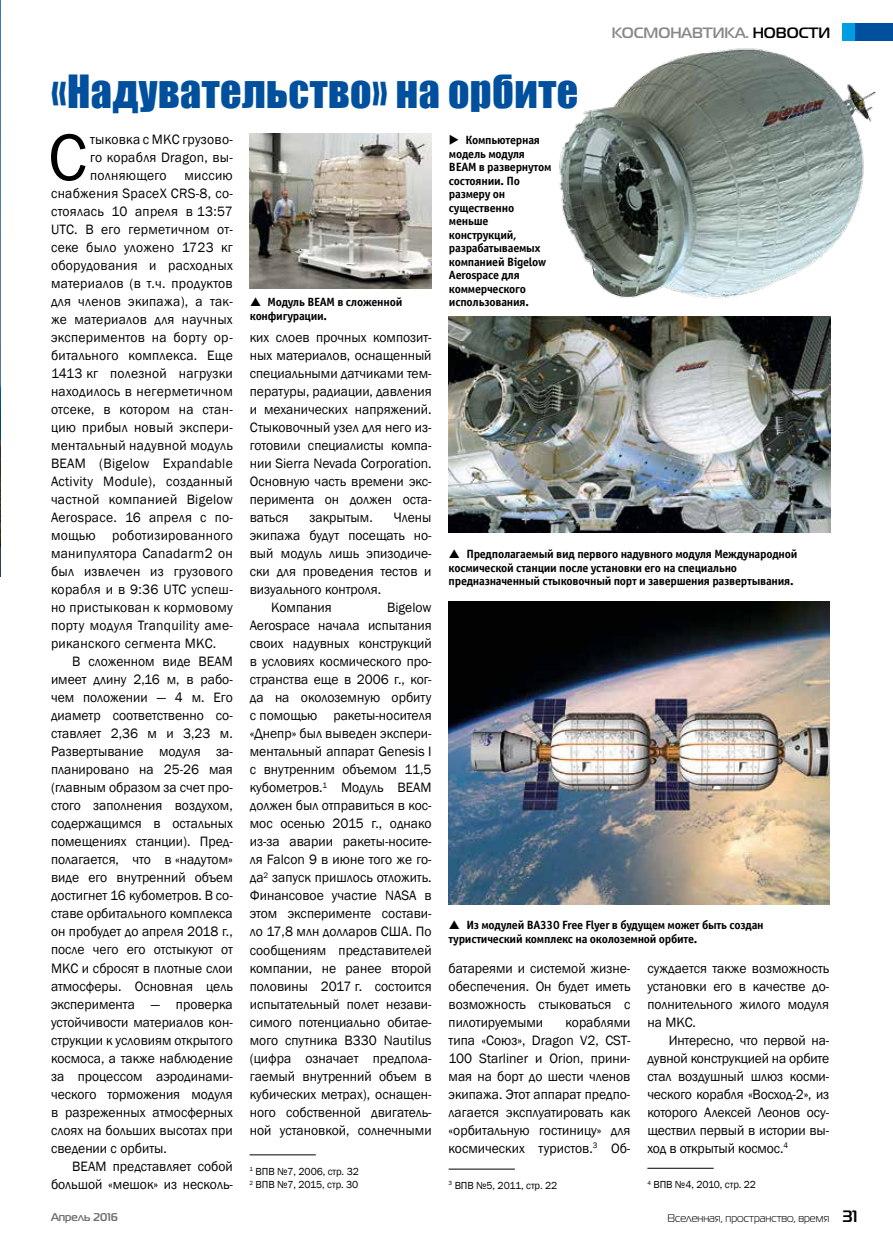
<style>
.page{position:relative;width:893px;height:1255px;background:#fff}
.page>*{position:absolute;margin:0;border:0;box-sizing:border-box;transform-origin:0 0}
.t1{font:67.95px "Franklin Gothic";color:#000}
.t2{font:42px "Impact";letter-spacing:.01em;color:#00509e}
.t3{font:700 15px "Magistral C";color:#868889}
.t4{font:13.95px/18px "Franklin Gothic";color:#000;text-align:justify}
.t5{font:13.95px "Franklin Gothic";letter-spacing:.02em;color:#000}
.t6{font:700 12px/13.5px "Officina Sans C";letter-spacing:-.02em;color:#000}
.t7{font:11.25px "Magistral C";color:#000}
.t8{font:700 11.25px "Magistral C";color:#6e6f70}
.t9{font:10.5px/13.5px "Franklin Gothic";letter-spacing:-.01em;color:#000}
.s1{color:#000}
.s2{font-weight:700;font-size:16.5px}
</style>
<div class="page">
<div style="left:855px;top:23px;width:38px;height:17px;background:#00509e"></div>
<div style="left:842px;top:23px;width:13px;height:17px;background:#009ee0"></div>
<img style="left:0;top:0;width:1px;height:576px">
<img style="left:250px;top:133px;width:182px;height:155px">
<img style="left:559px;top:40px;width:321px;height:258px">
<img style="left:449px;top:317px;width:382px;height:215px">
<img style="left:449px;top:602px;width:380px;height:302px">
<hr style="left:250px;top:1154px;width:66px;height:1px;background:#000">
<hr style="left:449px;top:1168px;width:66px;height:1px;background:#000">
<hr style="left:647px;top:1167px;width:67px;height:1px;background:#000">
<p class="t2" style="left:51px;top:59px;width:529px">«Надувательство» на орбите</p>
<p class="t3" style="left:612px;top:24px;width:220px">космонавтика. <span class="s1">новости</span></p>
<p class="t1" style="left:48px;top:115px;width:40px">С</p>
<p class="t4" style="left:90px;top:131px;width:144px">тыковка с МКС грузово&shy;го корабля Dragon, вы&shy;полняющего</p>
<p class="t4" style="left:185px;top:167px;width:50px">миссию</p>
<p class="t5" style="left:51px;top:185px;width:183px">снабжения SpaceX CRS-8, со-</p>
<p class="t5" style="left:51px;top:203px;width:183px">стоялась 10 апреля в 13:57</p>
<p class="t5" style="left:51px;top:221px;width:183px">UTC. В его герметичном от-</p>
<p class="t5" style="left:51px;top:239px;width:183px">секе было уложено 1723 кг</p>
<p class="t5" style="left:51px;top:257px;width:183px">оборудования и расходных</p>
<p class="t5" style="left:51px;top:275px;width:183px">материалов (в т.ч. продуктов</p>
<p class="t5" style="left:51px;top:293px;width:183px">для членов экипажа), а так-</p>
<p class="t5" style="left:51px;top:311px;width:183px">же материалов для научных</p>
<p class="t5" style="left:51px;top:329px;width:183px">экспериментов на борту ор-</p>
<p class="t5" style="left:51px;top:347px;width:183px">битального комплекса. Еще</p>
<p class="t5" style="left:51px;top:365px;width:183px">1413 кг полезной нагрузки</p>
<p class="t5" style="left:51px;top:383px;width:183px">находилось в негерметичном</p>
<p class="t5" style="left:51px;top:401px;width:183px">отсеке, в котором на стан-</p>
<p class="t5" style="left:51px;top:419px;width:183px">цию прибыл новый экспери-</p>
<p class="t5" style="left:51px;top:437px;width:183px">ментальный надувной модуль</p>
<p class="t5" style="left:51px;top:455px;width:183px">BEAM (Bigelow Expandable</p>
<p class="t5" style="left:51px;top:473px;width:183px">Activity Module), созданный</p>
<p class="t5" style="left:51px;top:491px;width:183px">частной компанией Bigelow</p>
<p class="t5" style="left:51px;top:509px;width:183px">Aerospace. 16 апреля с по-</p>
<p class="t5" style="left:51px;top:527px;width:183px">мощью роботизированного</p>
<p class="t5" style="left:51px;top:545px;width:183px">манипулятора Canadarm2 он</p>
<p class="t5" style="left:51px;top:563px;width:183px">был извлечен из грузового</p>
<p class="t5" style="left:51px;top:581px;width:183px">корабля и в 9:36 UTC успеш-</p>
<p class="t5" style="left:51px;top:599px;width:183px">но пристыкован к кормовому</p>
<p class="t5" style="left:51px;top:617px;width:183px">порту модуля Tranquility аме-</p>
<p class="t5" style="left:51px;top:635px;width:167px">риканского сегмента МКС.</p>
<p class="t4" style="left:72px;top:653px;width:162px">В сложенном виде BEAM</p>
<p class="t4" style="left:51px;top:671px;width:183px">имеет длину 2,16 м, в рабо-</p>
<p class="t4" style="left:51px;top:689px;width:183px">чем положении — 4 м. Его</p>
<p class="t4" style="left:51px;top:707px;width:183px">диаметр соответственно со-</p>
<p class="t4" style="left:51px;top:725px;width:183px">ставляет 2,36 м и 3,23 м.</p>
<p class="t4" style="left:51px;top:743px;width:183px">Развертывание модуля за-</p>
<p class="t4" style="left:51px;top:761px;width:183px">планировано на 25-26 мая</p>
<p class="t4" style="left:51px;top:779px;width:183px">(главным образом за счет про-</p>
<p class="t4" style="left:51px;top:797px;width:183px">стого заполнения воздухом,</p>
<p class="t4" style="left:51px;top:815px;width:183px">содержащимся в остальных</p>
<p class="t4" style="left:51px;top:833px;width:183px">помещениях станции). Пред-</p>
<p class="t4" style="left:51px;top:851px;width:183px">полагается, что в «надутом»</p>
<p class="t4" style="left:51px;top:869px;width:183px">виде его внутренний объем</p>
<p class="t4" style="left:51px;top:887px;width:183px">достигнет 16 кубометров. В со-</p>
<p class="t4" style="left:51px;top:905px;width:183px">ставе орбитального комплекса</p>
<p class="t4" style="left:51px;top:923px;width:183px">он пробудет до апреля 2018 г.,</p>
<p class="t4" style="left:51px;top:941px;width:183px">после чего его отстыкуют от</p>
<p class="t4" style="left:51px;top:959px;width:183px">МКС и сбросят в плотные слои</p>
<p class="t4" style="left:51px;top:977px;width:183px">атмосферы. Основная цель</p>
<p class="t4" style="left:51px;top:995px;width:183px">эксперимента — проверка</p>
<p class="t4" style="left:51px;top:1013px;width:183px">устойчивости материалов кон-</p>
<p class="t4" style="left:51px;top:1031px;width:183px">струкции к условиям открытого</p>
<p class="t4" style="left:51px;top:1049px;width:183px">космоса, а также наблюдение</p>
<p class="t4" style="left:51px;top:1067px;width:183px">за процессом аэродинами-</p>
<p class="t4" style="left:51px;top:1085px;width:183px">ческого торможения модуля</p>
<p class="t4" style="left:51px;top:1103px;width:183px">в разреженных атмосферных</p>
<p class="t4" style="left:51px;top:1121px;width:183px">слоях на больших высотах при</p>
<p class="t4" style="left:51px;top:1139px;width:117px">сведении с орбиты.</p>
<p class="t4" style="left:72px;top:1157px;width:162px">BEAM представляет собой</p>
<p class="t4" style="left:51px;top:1175px;width:183px">большой «мешок» из несколь-</p>
<p class="t6" style="left:250px;top:296px;width:154px;text-indent:18px">Модуль BEAM в сложенной конфигурации.</p>
<p class="t4" style="left:250px;top:329px;width:183px">ких слоев прочных композит&shy;ных материалов, оснащенный специальными датчиками тем&shy;пературы, радиации, давления и механических напряжений.<br>Стыковочный узел для него из&shy;готовили специалисты компа&shy;нии Sierra Nevada Corporation.<br>Основную часть времени экс&shy;перимента он должен оста&shy;ваться</p>
<p class="t4" style="left:310px;top:509px;width:65px">закрытым.</p>
<p class="t4" style="left:394px;top:509px;width:39px">Члены</p>
<p class="t4" style="left:250px;top:527px;width:183px">экипажа будут посещать но-</p>
<p class="t4" style="left:250px;top:545px;width:183px">вый модуль лишь эпизодиче-</p>
<p class="t4" style="left:250px;top:563px;width:183px">ски для проведения тестов и</p>
<p class="t4" style="left:250px;top:581px;width:133px">визуального контроля.</p>
<p class="t4" style="left:271px;top:599px;width:62px">Компания</p>
<p class="t4" style="left:250px;top:599px;width:183px;text-indent:137px">Bigelow Aerospace начала испытания своих надувных конструкций в условиях космического про&shy;странства еще в 2006 г., ког&shy;да на околоземную орбиту с помощью ракеты-носителя «Днепр» был выведен экспери&shy;ментальный аппарат Genesis I с внутренним объемом 11,5 кубометров.<sup>1</sup> Модуль BEAM должен был отправиться в кос&shy;мос осенью 2015 г., однако из-за аварии ракеты-носите&shy;ля Falcon 9 в июне того же го&shy;да<sup>2</sup> запуск пришлось отложить.<br>Финансовое участие NASA в этом эксперименте состави&shy;ло 17,8 млн долларов США. По сообщениям представителей компании, не ранее второй половины 2017 г. состоится испытательный полет незави&shy;симого потенциально обитае&shy;мого спутника B330 Nautilus (цифра означает предпола&shy;гаемый внутренний объем в кубических метрах), оснащен&shy;ного собственной двигатель&shy;ной установкой, солнечными</p>
<p class="t9" style="left:250px;top:1164px;width:111px"><sup>1</sup> ВПВ №7, 2006, стр. 32<br><sup>2</sup> ВПВ №7, 2015, стр. 30</p>
<p class="t6" style="left:449px;top:134px;width:104px">◆ Компьютерная модель модуля<br>BEAM в развернутом состоянии. По размеру он существенно меньше конструкций, разрабатываемых компанией Bigelow<br>Aerospace для коммерческого использования.</p>
<p class="t6" style="left:449px;top:548px;width:350px;text-indent:18px">Предполагаемый вид первого надувного модуля Международной космической станции после установки его на специально предназначенный стыковочный порт и завершения развертывания.</p>
<p class="t6" style="left:449px;top:918px;width:317px;text-indent:18px">Из модулей BA330 Free Flyer в будущем может быть создан туристический комплекс на околоземной орбите.</p>
<p class="t4" style="left:449px;top:959px;width:183px">батареями и системой жизне&shy;обеспечения. Он будет иметь возможность стыковаться с пилотируемыми</p>
<p class="t4" style="left:449px;top:1013px;width:183px;text-indent:117px">кораблями типа «Союз», Dragon V2, CST-100 Starliner и Orion, прини&shy;мая на борт до шести членов экипажа. Этот аппарат предпо&shy;лагается эксплуатировать как «орбитальную гостиницу» для космических туристов.<sup>3</sup> Об-</p>
<p class="t4" style="left:647px;top:959px;width:183px">суждается также возможность</p>
<p class="t4" style="left:647px;top:977px;width:183px">установки его в качестве до-</p>
<p class="t4" style="left:647px;top:995px;width:183px">полнительного жилого модуля</p>
<p class="t4" style="left:647px;top:1013px;width:50px">на МКС.</p>
<p class="t4" style="left:669px;top:1031px;width:162px">Интересно, что первой на-</p>
<p class="t4" style="left:647px;top:1049px;width:183px">дувной конструкцией на орбите</p>
<p class="t4" style="left:647px;top:1067px;width:183px">стал воздушный шлюз косми-</p>
<p class="t4" style="left:647px;top:1085px;width:183px">ческого корабля «Восход-2», из</p>
<p class="t4" style="left:647px;top:1103px;width:183px">которого Алексей Леонов осу-</p>
<p class="t4" style="left:647px;top:1121px;width:183px">ществил первый в истории вы-</p>
<p class="t4" style="left:647px;top:1139px;width:142px">ход в открытый космос.<sup>4</sup></p>
<p class="t9" style="left:449px;top:1178px;width:110px"><sup>3</sup> ВПВ №5, 2011, стр. 22</p>
<p class="t9" style="left:647px;top:1177px;width:110px"><sup>4</sup> ВПВ №4, 2010, стр. 22</p>
<p class="t8" style="left:51px;top:1210px;width:68px">Апрель 2016</p>
<p class="t7" style="left:667px;top:1211px;width:192px">Вселенная, пространство, время <span class="s2">31</span></p>
</div>
